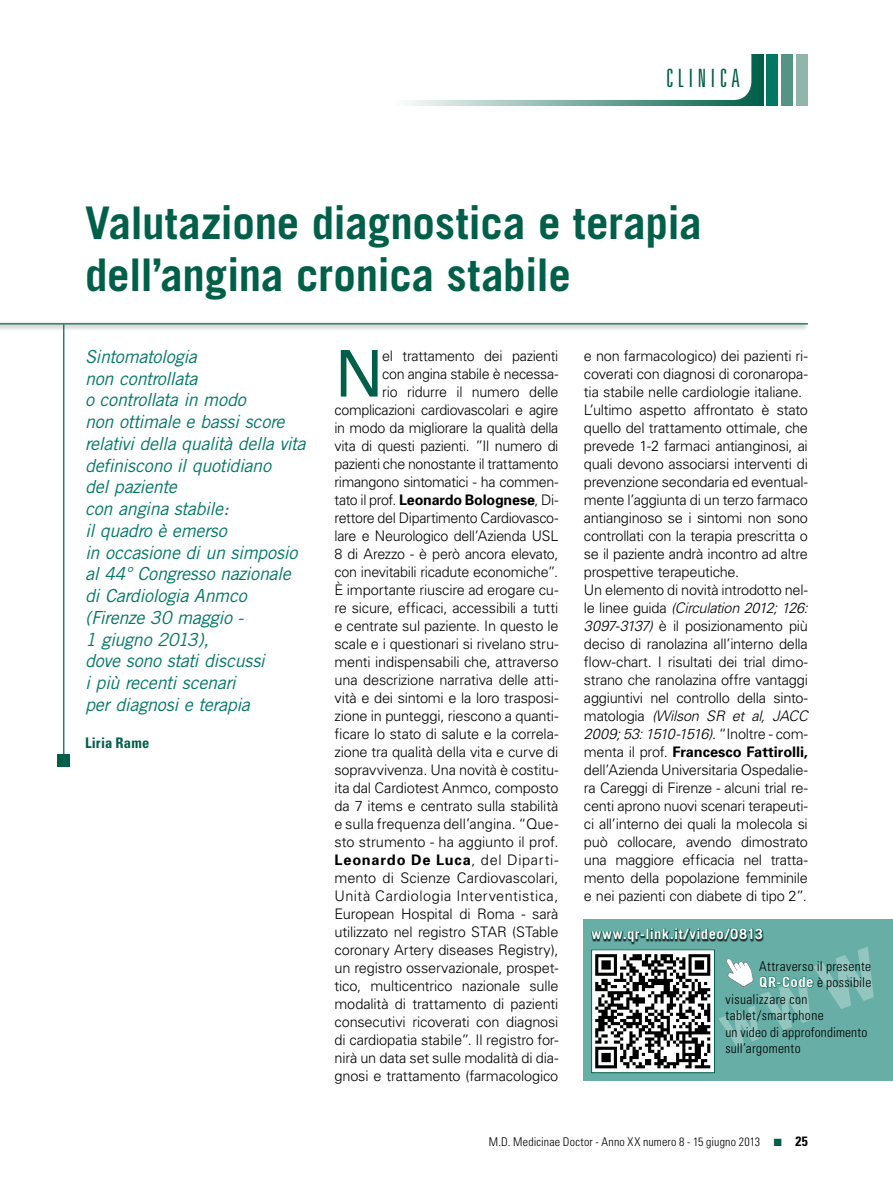
<style>
.page{position:relative;width:893px;height:1191px;background:#fff}
.page>*{position:absolute;margin:0;border:0;box-sizing:border-box;transform-origin:0 0}
.t1{font:64.35px "Univers";color:#005f48}
.t2{font:700 45px/52.5px "Trade Gothic";letter-spacing:-.01em;color:#005f48}
.t3{font:300 ultra-condensed 25.2px "Univers";letter-spacing:.185em;color:#005f48}
.t4{font:italic 18px/21.8px "Trade Gothic";letter-spacing:-.02em;color:#007864}
.t5{font:300 14.55px/18px "Univers";letter-spacing:-.015em;color:#000;text-align:right}
.t6{font:700 condensed 14.55px "Univers";letter-spacing:.015em;color:#005f48}
.t7{font:700 14.25px "Trade Gothic";letter-spacing:.03em;color:#fff}
.t8{font:300 condensed 13.5px "Univers";letter-spacing:.025em;color:#000}
.t9{font:300 condensed 12px "Univers";letter-spacing:.015em;color:#000}
.s1{font-weight:700}
.s2{font-style:italic}
.s3{font-family:"Trade Gothic";font-weight:700;font-stretch:normal;font-size:14.25px;color:#fff}
.s4{color:#005f48}
.s5{font-weight:700;font-size:13.5px}
</style>
<div class="page">
<div style="left:394px;top:54px;width:369px;height:51px;background:linear-gradient(to right,#fcfdfc,#04614a)"></div>
<div style="left:766px;top:54px;width:12px;height:51px;background:#007864"></div>
<div style="left:781px;top:54px;width:12px;height:51px;background:#559485"></div>
<div style="left:796px;top:54px;width:12px;height:51px;background:#91b5ab"></div>
<div style="left:374px;top:0;width:377px;height:100px;background:#fff;border-radius:18px"></div>
<div style="left:0;top:321px;width:816px;height:16px;background:#000;opacity:.65"></div>
<hr style="left:0;top:323px;width:808px;height:1px;background:#005f48">
<hr style="left:63px;top:324px;width:1px;height:440px;background:#005f48">
<div style="left:57px;top:753px;width:13px;height:13px;background:#005f48"></div>
<div style="left:584px;top:918px;width:309px;height:162px;background:#67aea6"></div>
<img style="left:593px;top:1049px;width:120px;height:22px">
<div style="left:591px;top:949px;width:124px;height:124px;border:1px solid #005f48"></div>
<svg style="left:591px;top:928px;width:223px;height:121px"></svg>
<h3 class="t3" style="left:666px;top:65px;width:75px">CLINICA</h3>
<h2 class="t2" style="left:85px;top:196px;width:618px">Valutazione diagnostica e terapia dell’angina cronica stabile</h2>
<p class="t4" style="left:85px;top:345px;width:222px">Sintomatologia<br>non controllata<br>o controllata in modo<br>non ottimale e bassi score relativi della qualità della vita definiscono il quotidiano<br>del paziente<br>con angina stabile:<br>il quadro è emerso<br>in occasione di un simposio al 44° Congresso nazionale di Cardiologia Anmco (Firenze 30 maggio -<br>1 giugno 2013),<br>dove sono stati discussi<br>i più recenti scenari<br>per diagnosi e terapia</p>
<p class="t6" style="left:85px;top:734px;width:66px">Liria Rame</p>
<p class="t5" style="left:334px;top:346px;width:225px">el trattamento dei pazienti<br>con angina stabile è necessa-<br>rio ridurre il numero delle complicazioni cardiovascolari e agire in modo da migliorare la qualità della vita di questi pazienti. ”Il numero di pazienti che nonostante il trattamento rimangono sintomatici - ha commen&shy;tato il prof. <span class="s1">Leonardo Bolognese</span>, Di&shy;rettore del Dipartimento Cardiovasco&shy;lare e Neurologico dell’Azienda USL 8 di Arezzo - è però ancora elevato, con inevitabili ricadute economiche”.<br>È importante riuscire ad erogare cu&shy;re sicure, efficaci, accessibili a tutti e centrate sul paziente. In questo le scale e i questionari si rivelano stru&shy;menti indispensabili che, attraverso una descrizione narrativa delle atti&shy;vità e dei sintomi e la loro trasposi&shy;zione in punteggi, riescono a quanti&shy;ficare lo stato di salute e la correla&shy;zione tra qualità della vita e curve di sopravvivenza. Una novità è costitu&shy;ita dal Cardiotest Anmco, composto da 7 items e centrato sulla stabilità e sulla frequenza dell’angina. “Que&shy;sto strumento - ha aggiunto il prof.<br><span class="s1">Leonardo De Luca</span>, del Diparti&shy;mento di Scienze Cardiovascolari, Unità Cardiologia Interventistica, European Hospital di Roma - sarà utilizzato nel registro STAR (STable coronary Artery diseases Registry), un registro osservazionale, prospet&shy;tico, multicentrico nazionale sulle modalità di trattamento di pazienti consecutivi ricoverati con diagnosi di cardiopatia stabile”. Il registro for&shy;nirà un data set sulle modalità di dia&shy;gnosi e trattamento (farmacologico</p>
<p class="t5" style="left:584px;top:346px;width:225px;text-align:left">e non farmacologico) dei pazienti ri&shy;coverati con diagnosi di coronaropa&shy;tia stabile nelle cardiologie italiane.<br>L’ultimo aspetto affrontato è stato quello del trattamento ottimale, che prevede 1-2 farmaci antianginosi, ai quali devono associarsi interventi di prevenzione secondaria ed eventual&shy;mente l’aggiunta di un terzo farmaco antianginoso se i sintomi non sono controllati con la terapia prescritta o se il paziente andrà incontro ad altre prospettive terapeutiche.<br>Un elemento di novità introdotto nel&shy;le linee guida <span class="s2">(Circulation 2012; 126:<br>3097-3137)</span> è il posizionamento più deciso di ranolazina all’interno della flow-chart. I risultati dei trial dimo&shy;strano che ranolazina offre vantaggi aggiuntivi nel controllo della sinto&shy;matologia <span class="s2">(Wilson SR et al, JACC 2009; 53: 1510-1516)</span>. “Inoltre - com&shy;menta il prof. <span class="s1">Francesco Fattirolli, </span>dell’Azienda Universitaria Ospedalie&shy;ra Careggi di Firenze - alcuni trial re&shy;centi aprono nuovi scenari terapeuti&shy;ci all’interno dei quali la molecola si può collocare, avendo dimostrato una maggiore efficacia nel tratta&shy;mento della popolazione femminile e nei pazienti con diabete di tipo 2”.</p>
<h1 class="t1" style="left:334px;top:334px;width:51px">N</h1>
<p class="t7" style="left:591px;top:925px;width:173px">www.qr-link.it/video/0813</p>
<p class="t8" style="left:759px;top:957px;width:113px">Attraverso il presente</p>
<p class="t8" style="left:759px;top:974px;width:114px"><span class="s3">QR-Code</span> è possibile</p>
<p class="t8" style="left:725px;top:990px;width:84px">visualizzare con</p>
<p class="t8" style="left:725px;top:1007px;width:100px">tablet/smartphone</p>
<p class="t8" style="left:725px;top:1023px;width:144px">un video di approfondimento</p>
<p class="t8" style="left:725px;top:1040px;width:77px">sull’argomento</p>
<p class="t9" style="left:489px;top:1135px;width:321px">M.D. Medicinae Doctor - Anno XX numero 8 - 15 giugno 2013 <span class="s4">■</span> <span class="s5">25</span></p>
</div>
